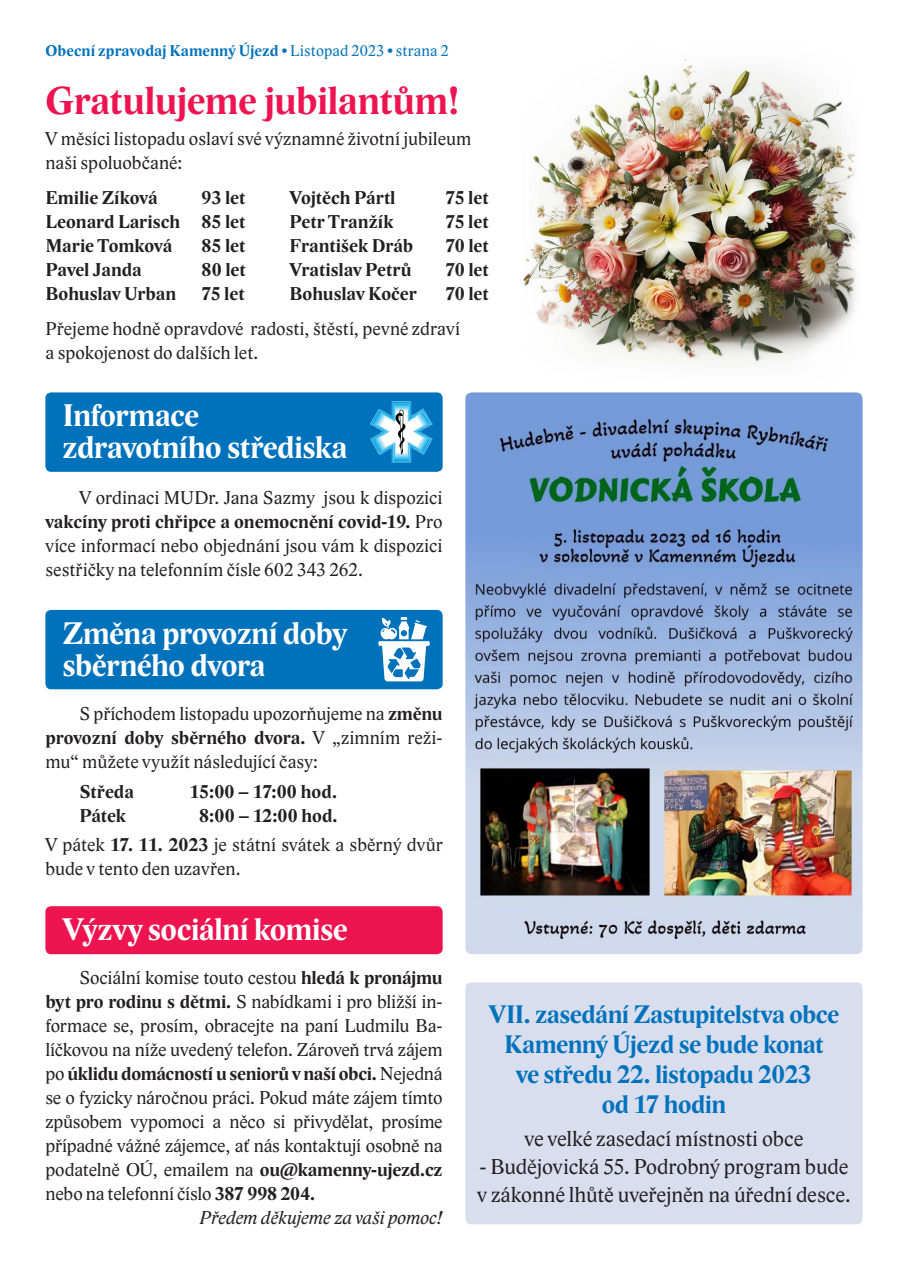
<style>
.page{position:relative;width:908px;height:1276px;background:#fff}
.page>*{position:absolute;margin:0;border:0;box-sizing:border-box;transform-origin:0 0}
.t1{font:700 40px "Lido STF";letter-spacing:-.01em;color:#ed1450}
.t2{font:700 32px/32px "Lido STF";letter-spacing:-.02em;color:#fff}
.t3{font:700 26px/30px "Lido STF";letter-spacing:-.015em;color:#0072bc;text-align:center}
.t4{font:22px/28px "Lido STF";color:#231f20}
.t5{font:19px/24px "Lido STF";color:#231f20}
.t6{font:700 19px/23.8px "Lido STF";color:#231f20;text-align:justify}
.t7{font:italic 19px "Lido STF";color:#231f20}
.t8{font:700 16px "Lido STF";letter-spacing:.01em;color:#0072bc}
.s1{font-weight:400}
.s2{font-weight:700}
</style>
<div class="page">
<img style="left:523px;top:59px;width:335px;height:309px">
<div style="left:45px;top:392px;width:397px;height:80px;background:#0072bc;border-radius:6px"></div>
<div style="left:45px;top:610px;width:397px;height:79px;background:#0072bc;border-radius:6px"></div>
<div style="left:45px;top:906px;width:397px;height:48px;background:#ed1450;border-radius:6px"></div>
<img style="left:370px;top:401px;width:63px;height:62px">
<img style="left:378px;top:617px;width:52px;height:65px">
<img style="left:465px;top:392px;width:397px;height:562px">
<div style="left:465px;top:982px;width:397px;height:242px;background:#d9deef;border-radius:6px"></div>
<p class="t8" style="left:45px;top:43px;width:404px">Obecní zpravodaj Kamenný Újezd <span class="s1">• Listopad 2023 • strana 2</span></p>
<h1 class="t1" style="left:45px;top:79px;width:416px">Gratulujeme jubilantům!</h1>
<p class="t5" style="left:45px;top:127px;width:427px">V měsíci listopadu oslaví své významné životní jubileum naši spoluobčané:</p>
<p class="t6" style="left:45px;top:186px;width:114px">Emilie Zíková</p>
<p class="t6" style="left:45px;top:186px;width:201px;text-indent:156px">93 let Leonard Larisch 85 let Marie Tomková</p>
<p class="t6" style="left:289px;top:186px;width:107px">Vojtěch Pártl</p>
<p class="t6" style="left:445px;top:186px;width:44px">75 let</p>
<p class="t6" style="left:289px;top:210px;width:106px">Petr Tranžík</p>
<p class="t6" style="left:445px;top:210px;width:44px">75 let</p>
<p class="t6" style="left:289px;top:234px;width:125px">František Dráb</p>
<p class="t6" style="left:445px;top:234px;width:45px">70 let</p>
<p class="t6" style="left:289px;top:258px;width:124px">Vratislav Petrů</p>
<p class="t6" style="left:445px;top:258px;width:45px">70 let</p>
<p class="t6" style="left:289px;top:282px;width:129px">Bohuslav Kočer</p>
<p class="t6" style="left:445px;top:282px;width:45px">70 let</p>
<p class="t5" style="left:45px;top:317px;width:416px">Přejeme hodně opravdové radosti, štěstí, pevné zdraví a spokojenost do dalších let.</p>
<p class="t6" style="left:201px;top:234px;width:45px">85 let</p>
<p class="t6" style="left:45px;top:258px;width:98px">Pavel Janda</p>
<p class="t6" style="left:201px;top:258px;width:45px">80 let</p>
<p class="t6" style="left:45px;top:282px;width:132px">Bohuslav Urban</p>
<p class="t6" style="left:201px;top:282px;width:44px">75 let</p>
<h2 class="t2" style="left:62px;top:400px;width:286px">Informace zdravotního střediska</h2>
<p class="t5" style="left:45px;top:486px;width:398px;text-align:justify;text-indent:34px">V ordinaci MUDr. Jana Sazmy jsou k dispozici <span class="s2">vakcíny proti chřipce a onemocnění covid-19.</span> Pro více informací nebo objednání jsou vám k dispozici sestřičky na telefonním čísle 602 343 262.</p>
<h2 class="t2" style="left:62px;top:617px;width:286px">Změna provozní doby sběrného dvora</h2>
<p class="t5" style="left:45px;top:702px;width:398px;text-align:justify;text-indent:34px">S příchodem listopadu upozorňujeme na <span class="s2">změnu provozní doby sběrného dvora.</span> V „zimním reži&shy;mu“ můžete využít následující časy:</p>
<p class="t6" style="left:79px;top:780px;width:56px">Středa</p>
<p class="t6" style="left:189px;top:780px;width:149px">15:00 – 17:00 hod.</p>
<p class="t6" style="left:79px;top:803px;width:48px">Pátek</p>
<p class="t5" style="left:45px;top:801px;width:398px;line-height:29.4px;text-indent:154px"><span class="s2">8:00 – 12:00 hod.<br></span>V pátek <span class="s2">17. 11. 2023</span> je státní svátek a sběrný dvůr</p>
<p class="t5" style="left:45px;top:856px;width:196px">bude v tento den uzavřen.</p>
<h2 class="t2" style="left:62px;top:914px;width:286px">Výzvy sociální komise</h2>
<p class="t5" style="left:79px;top:966px;width:364px">Sociální komise touto cestou <span class="s2">hledá k pronájmu</span></p>
<p class="t5" style="left:45px;top:990px;width:398px"><span class="s2">byt pro rodinu s dětmi.</span> S nabídkami i pro bližší in-</p>
<p class="t5" style="left:45px;top:1014px;width:398px">formace se, prosím, obracejte na paní Ludmilu Ba-</p>
<p class="t5" style="left:45px;top:1038px;width:398px">líčkovou na níže uvedený telefon. Zároveň trvá zájem</p>
<p class="t6" style="left:45px;top:1062px;width:398px"><span class="s1">po</span> úklidu domácností u seniorů v naší obci. <span class="s1">Nejedná</span></p>
<p class="t5" style="left:45px;top:1086px;width:398px">se o fyzicky náročnou práci. Pokud máte zájem tímto</p>
<p class="t5" style="left:45px;top:1110px;width:398px">způsobem vypomoci a něco si přivydělat, prosíme</p>
<p class="t5" style="left:45px;top:1134px;width:398px">případné vážné zájemce, ať nás kontaktují osobně na</p>
<p class="t5" style="left:45px;top:1158px;width:398px">podatelně OÚ, emailem na <span class="s2">ou@kamenny-ujezd.cz</span></p>
<p class="t5" style="left:45px;top:1182px;width:271px">nebo na telefonní číslo <span class="s2">387 998 204.</span></p>
<p class="t7" style="left:200px;top:1208px;width:244px">Předem děkujeme za vaši pomoc!</p>
<h3 class="t3" style="left:488px;top:999px;width:352px">VII. zasedání Zastupitelstva obce<br>Kamenný Újezd se bude konat<br>ve středu 22. listopadu 2023<br>od 17 hodin</h3>
<p class="t4" style="left:524px;top:1125px;width:280px">ve velké zasedací místnosti obce</p>
<p class="t4" style="left:477px;top:1153px;width:375px">- Budějovická 55. Podrobný program bude v zákonné lhůtě uveřejněn na úřední desce.</p>
</div>
